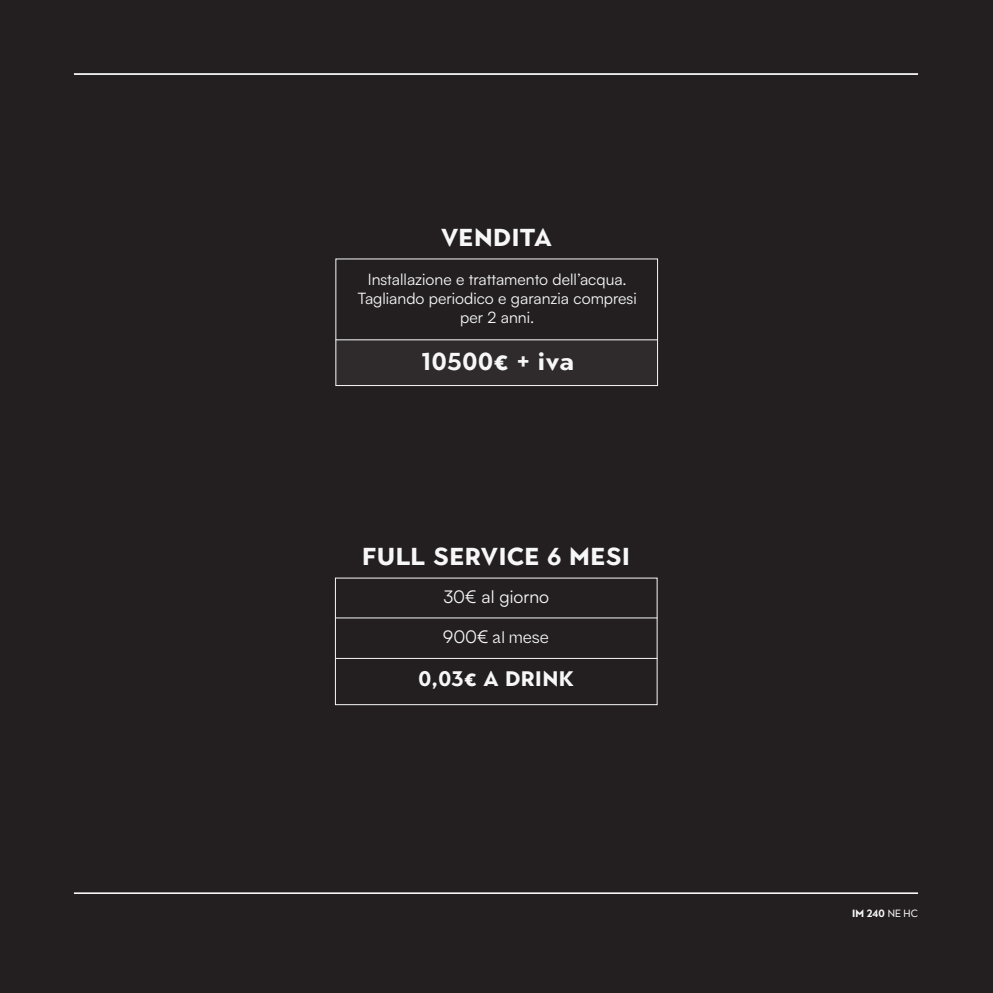
<style>
.page{position:relative;width:993px;height:993px;background:#fff}
.page>*{position:absolute;margin:0;border:0;box-sizing:border-box;transform-origin:0 0}
.t1{font:700 24.5px "Town 80 Text";letter-spacing:.025em;color:#f7f7f7}
.t2{font:700 21px "Town 80 Text";letter-spacing:.035em;color:#f7f7f7}
.t3{font:17.5px "Satoshi";color:#f7f7f7}
.t4{font:17.5px "Cabinet Grotesk";letter-spacing:-.005em;color:#f7f7f7}
.t5{font:15.75px "Satoshi";color:#f7f7f7}
.t6{font:700 10.5px "Town 10 Display";color:#f7f7f7}
.s1{font-family:"Satoshi"}
.s2{font-weight:400}
</style>
<div class="page">
<div style="left:0;top:0;width:992px;height:992px;background:#231f20"></div>
<hr style="left:74px;top:892px;width:843px;height:1px;background:#f7f7f7">
<hr style="left:74px;top:74px;width:843px;height:1px;background:#f7f7f7">
<div style="left:335px;top:339px;width:322px;height:46px;background:#2f2b2c"></div>
<hr style="left:335px;top:617px;width:322px;height:1px;background:#f7f7f7">
<hr style="left:335px;top:658px;width:322px;height:1px;background:#f7f7f7">
<hr style="left:335px;top:339px;width:322px;height:1px;background:#f7f7f7">
<p class="t1" style="left:441px;top:222px;width:112px">VENDITA</p>
<p class="t5" style="left:367px;top:269px;width:260px">Installazione e trattamento dell’acqua.</p>
<p class="t5" style="left:357px;top:288px;width:280px">Tagliando periodico e garanzia compresi</p>
<p class="t5" style="left:460px;top:307px;width:75px">per 2 anni.</p>
<p class="t1" style="left:421px;top:345px;width:155px">10500€ + iva</p>
<p class="t1" style="left:362px;top:540px;width:269px">FULL SERVICE 6 MESI</p>
<p class="t3" style="left:443px;top:584px;width:107px">30€ al giorno</p>
<p class="t4" style="left:442px;top:627px;width:108px"><span class="s1">900€</span> al mese</p>
<p class="t2" style="left:418px;top:664px;width:157px">0,03€ A DRINK</p>
<p class="t6" style="left:851px;top:907px;width:67px">IM 240 <span class="s2">nE HC</span></p>
</div>
